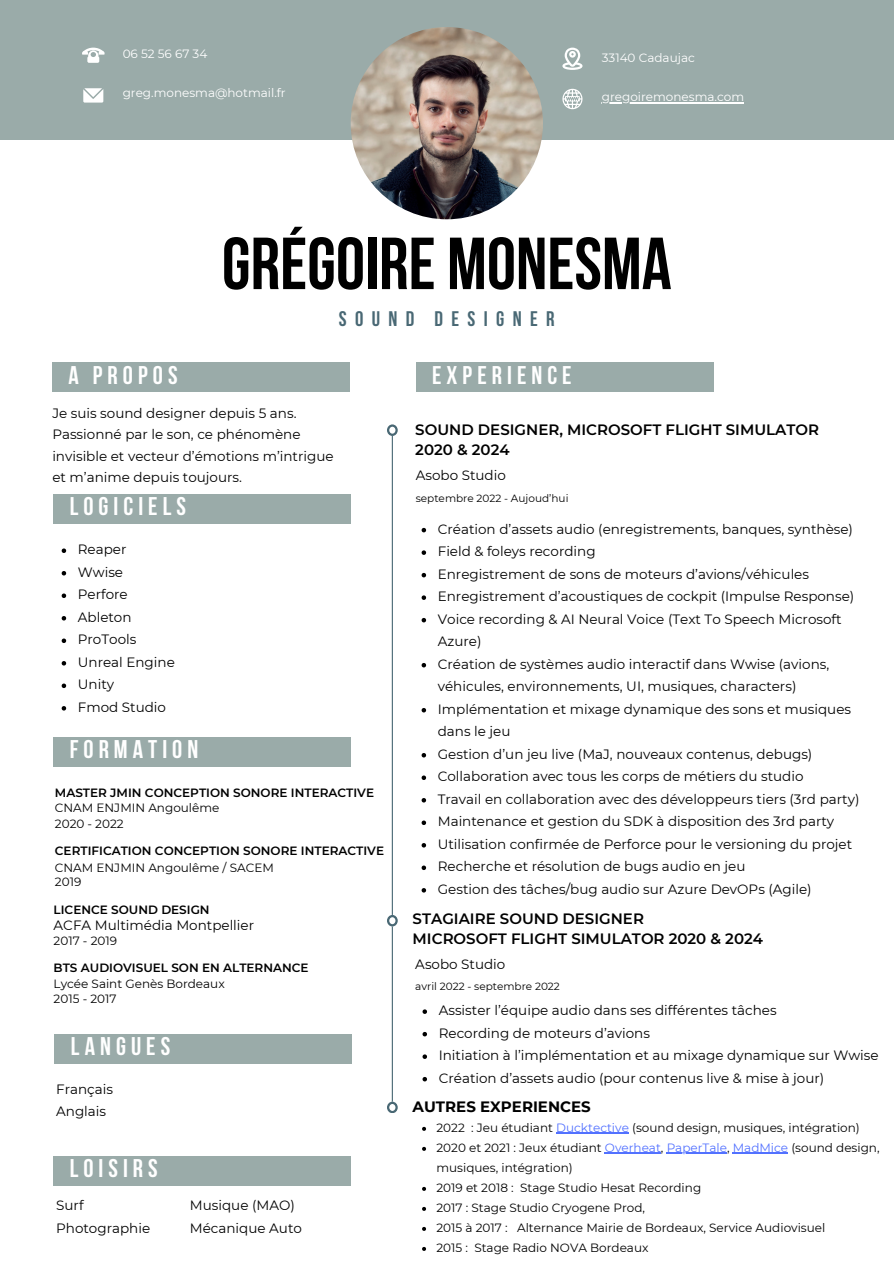
<style>
.page{position:relative;width:894px;height:1264px;background:#fff}
.page>*{position:absolute;margin:0;border:0;box-sizing:border-box;transform-origin:0 0}
.t1{font:700 73.5px "Bebas Neue";color:#000}
.t2{font:700 25.5px "Bebas Neue";letter-spacing:.2em;color:#fff}
.t3{font:700 21px "Bebas Neue";letter-spacing:.4em;color:#496874}
.t4{font:600 15px/20.2px "Montserrat";color:#000}
.t5{font:700 15px "Montserrat";color:#000}
.t6{font:13.5px/22.5px "Montserrat";color:#000}
.t7{font:12px/20px "Montserrat";color:#000}
.t8{font:600 12px "Montserrat";color:#000}
.t9{font:12px "Montserrat";color:#fff}
.t10{font:10.5px "Montserrat";color:#000}
.s1{color:#5271ff}
</style>
<div class="page">
<div style="left:0;top:0;width:893px;height:140px;background:#9aaba9"></div>
<div style="left:52px;top:362px;width:297px;height:30px;background:#9aaba9"></div>
<div style="left:416px;top:362px;width:297px;height:30px;background:#9aaba9"></div>
<div style="left:54px;top:494px;width:296px;height:29px;background:#9aaba9"></div>
<div style="left:54px;top:737px;width:296px;height:29px;background:#9aaba9"></div>
<div style="left:55px;top:1033px;width:297px;height:30px;background:#9aaba9"></div>
<svg style="left:83px;top:88px;width:20px;height:15px"></svg>
<svg style="left:82px;top:48px;width:22px;height:15px"></svg>
<svg style="left:562px;top:48px;width:20px;height:22px"></svg>
<svg style="left:562px;top:89px;width:20px;height:20px"></svg>
<img style="left:350px;top:27px;width:193px;height:192px;border-radius:50%">
<hr style="left:601px;top:102px;width:143px;height:1px;background:#fff">
<svg style="left:62px;top:548px;width:4px;height:5px"></svg>
<svg style="left:62px;top:571px;width:4px;height:4px"></svg>
<svg style="left:62px;top:593px;width:4px;height:5px"></svg>
<svg style="left:62px;top:616px;width:4px;height:4px"></svg>
<svg style="left:62px;top:638px;width:4px;height:5px"></svg>
<svg style="left:62px;top:661px;width:4px;height:4px"></svg>
<svg style="left:62px;top:683px;width:4px;height:5px"></svg>
<svg style="left:62px;top:706px;width:4px;height:4px"></svg>
<svg style="left:387px;top:424px;width:10px;height:11px"></svg>
<svg style="left:387px;top:914px;width:10px;height:12px"></svg>
<svg style="left:387px;top:1101px;width:10px;height:11px"></svg>
<svg style="left:421px;top:528px;width:5px;height:4px"></svg>
<svg style="left:421px;top:550px;width:5px;height:5px"></svg>
<svg style="left:421px;top:573px;width:5px;height:4px"></svg>
<svg style="left:421px;top:595px;width:5px;height:5px"></svg>
<svg style="left:421px;top:618px;width:5px;height:4px"></svg>
<svg style="left:421px;top:663px;width:5px;height:4px"></svg>
<svg style="left:421px;top:708px;width:5px;height:4px"></svg>
<svg style="left:421px;top:753px;width:5px;height:4px"></svg>
<svg style="left:421px;top:775px;width:5px;height:5px"></svg>
<svg style="left:421px;top:798px;width:5px;height:4px"></svg>
<svg style="left:421px;top:820px;width:5px;height:5px"></svg>
<svg style="left:421px;top:843px;width:5px;height:4px"></svg>
<svg style="left:421px;top:865px;width:5px;height:5px"></svg>
<svg style="left:421px;top:888px;width:5px;height:4px"></svg>
<hr style="left:391px;top:436px;width:2px;height:478px;background:#496874">
<hr style="left:391px;top:926px;width:2px;height:175px;background:#496874">
<svg style="left:422px;top:1009px;width:5px;height:4px"></svg>
<svg style="left:422px;top:1031px;width:5px;height:5px"></svg>
<svg style="left:422px;top:1054px;width:5px;height:4px"></svg>
<svg style="left:422px;top:1077px;width:5px;height:4px"></svg>
<svg style="left:422px;top:1126px;width:4px;height:4px"></svg>
<hr style="left:556px;top:1132px;width:72px;height:1px;background:#5271ff">
<svg style="left:422px;top:1146px;width:4px;height:4px"></svg>
<hr style="left:604px;top:1152px;width:56px;height:1px;background:#5271ff">
<hr style="left:666px;top:1152px;width:60px;height:1px;background:#5271ff">
<hr style="left:732px;top:1152px;width:56px;height:1px;background:#5271ff">
<svg style="left:422px;top:1186px;width:4px;height:4px"></svg>
<svg style="left:422px;top:1206px;width:4px;height:4px"></svg>
<svg style="left:422px;top:1226px;width:4px;height:4px"></svg>
<svg style="left:422px;top:1247px;width:4px;height:3px"></svg>
<div style="left:54px;top:1155px;width:296px;height:30px;background:#9aaba9"></div>
<p class="t9" style="left:123px;top:47px;width:86px">06 52 56 67 34</p>
<p class="t9" style="left:601px;top:50px;width:95px">33140 Cadaujac</p>
<p class="t9" style="left:601px;top:90px;width:144px">gregoiremonesma.com</p>
<p class="t9" style="left:123px;top:85px;width:164px">greg.monesma@hotmail.fr</p>
<p class="t1" style="left:222px;top:234px;width:451px">GRÉGOIRE MONESMA</p>
<p class="t2" style="left:68px;top:364px;width:111px">A PROPOS</p>
<p class="t3" style="left:339px;top:310px;width:217px">SOUND DESIGNER</p>
<p class="t2" style="left:432px;top:364px;width:141px">EXPERIENCE</p>
<p class="t6" style="left:52px;top:401px;width:246px">Je suis sound designer depuis 5 ans.</p>
<p class="t6" style="left:52px;top:423px;width:283px;line-height:21.3px">Passionné par le son, ce phénomène invisible et vecteur d’émotions m’intrigue et m’anime depuis toujours.</p>
<p class="t2" style="left:70px;top:496px;width:118px">LOGICIELS</p>
<p class="t6" style="left:78px;top:538px;width:50px">Reaper</p>
<p class="t6" style="left:78px;top:560px;width:47px">Wwise</p>
<p class="t6" style="left:78px;top:583px;width:51px">Perfore</p>
<p class="t6" style="left:78px;top:605px;width:55px">Ableton</p>
<p class="t6" style="left:78px;top:628px;width:60px">ProTools</p>
<p class="t6" style="left:78px;top:650px;width:98px">Unreal Engine</p>
<p class="t6" style="left:78px;top:673px;width:38px">Unity</p>
<p class="t6" style="left:78px;top:695px;width:90px">Fmod Studio</p>
<p class="t2" style="left:70px;top:739px;width:130px">FORMATION</p>
<p class="t8" style="left:55px;top:785px;width:320px">MASTER JMIN CONCEPTION SONORE INTERACTIVE</p>
<p class="t7" style="left:55px;top:798px;width:166px">CNAM ENJMIN Angoulême</p>
<p class="t7" style="left:55px;top:813px;width:70px">2020 - 2022</p>
<p class="t8" style="left:55px;top:843px;width:330px">CERTIFICATION CONCEPTION SONORE INTERACTIVE</p>
<p class="t7" style="left:55px;top:858px;width:220px">CNAM ENJMIN Angoulême / SACEM</p>
<p class="t7" style="left:55px;top:872px;width:28px">2019</p>
<p class="t8" style="left:54px;top:902px;width:157px">LICENCE SOUND DESIGN</p>
<p class="t6" style="left:54px;top:914px;width:202px">ACFA Multimédia Montpellier</p>
<p class="t7" style="left:54px;top:930px;width:65px">2017 - 2019</p>
<p class="t8" style="left:54px;top:960px;width:256px">BTS AUDIOVISUEL SON EN ALTERNANCE</p>
<p class="t7" style="left:54px;top:973px;width:173px">Lycée Saint Genès Bordeaux</p>
<p class="t7" style="left:54px;top:989px;width:64px">2015 - 2017</p>
<p class="t2" style="left:71px;top:1035px;width:101px">LANGUES</p>
<p class="t6" style="left:56px;top:1077px;width:58px">Français</p>
<p class="t6" style="left:56px;top:1100px;width:51px">Anglais</p>
<p class="t2" style="left:70px;top:1157px;width:90px">LOISIRS</p>
<p class="t6" style="left:56px;top:1194px;width:29px">Surf</p>
<p class="t6" style="left:56px;top:1216px;width:95px">Photographie</p>
<p class="t6" style="left:190px;top:1194px;width:106px">Musique (MAO)</p>
<p class="t6" style="left:190px;top:1216px;width:114px">Mécanique Auto</p>
<p class="t4" style="left:415px;top:419px;width:405px">SOUND DESIGNER, MICROSOFT FLIGHT SIMULATOR<br>2020 &amp; 2024</p>
<p class="t6" style="left:415px;top:464px;width:92px">Asobo Studio</p>
<p class="t10" style="left:415px;top:492px;width:154px">septembre 2022 - Aujoud’hui</p>
<p class="t6" style="left:437px;top:517px;width:416px">Création d’assets audio (enregistrements, banques, synthèse)</p>
<p class="t6" style="left:437px;top:540px;width:159px">Field &amp; foleys recording</p>
<p class="t6" style="left:437px;top:562px;width:372px">Enregistrement de sons de moteurs d’avions/véhicules</p>
<p class="t6" style="left:437px;top:585px;width:418px">Enregistrement d’acoustiques de cockpit (Impulse Response)</p>
<p class="t6" style="left:437px;top:607px;width:405px">Voice recording &amp; AI Neural Voice (Text To Speech Microsoft<br>Azure)</p>
<p class="t6" style="left:437px;top:652px;width:393px">Création de systèmes audio interactif dans Wwise (avions, véhicules, environnements, UI, musiques, characters)</p>
<p class="t6" style="left:437px;top:697px;width:414px">Implémentation et mixage dynamique des sons et musiques dans le jeu</p>
<p class="t6" style="left:437px;top:742px;width:376px">Gestion d’un jeu live (MaJ, nouveaux contenus, debugs)</p>
<p class="t6" style="left:437px;top:765px;width:367px">Collaboration avec tous les corps de métiers du studio</p>
<p class="t6" style="left:437px;top:787px;width:423px">Travail en collaboration avec des développeurs tiers (3rd party)</p>
<p class="t6" style="left:437px;top:810px;width:398px">Maintenance et gestion du SDK à disposition des 3rd party</p>
<p class="t6" style="left:437px;top:832px;width:416px">Utilisation confirmée de Perforce pour le versioning du projet</p>
<p class="t6" style="left:437px;top:855px;width:309px">Recherche et résolution de bugs audio en jeu</p>
<p class="t6" style="left:437px;top:877px;width:375px">Gestion des tâches/bug audio sur Azure DevOPs (Agile)</p>
<p class="t4" style="left:412px;top:908px;width:233px">STAGIAIRE SOUND DESIGNER</p>
<p class="t4" style="left:412px;top:928px;width:352px">MICROSOFT FLIGHT SIMULATOR 2020 &amp; 2024</p>
<p class="t6" style="left:415px;top:952px;width:92px">Asobo Studio</p>
<p class="t10" style="left:415px;top:980px;width:146px">avril 2022 - septembre 2022</p>
<p class="t6" style="left:438px;top:998px;width:339px">Assister l’équipe audio dans ses différentes tâches</p>
<p class="t6" style="left:438px;top:1021px;width:213px">Recording de moteurs d’avions</p>
<p class="t6" style="left:438px;top:1043px;width:441px">Initiation à l’implémentation et au mixage dynamique sur Wwise</p>
<p class="t6" style="left:438px;top:1066px;width:387px">Création d’assets audio (pour contenus live &amp; mise à jour)</p>
<p class="t7" style="left:436px;top:1117px;width:425px">2022 : Jeu étudiant <span class="s1">Ducktective</span> (sound design, musiques, intégration)</p>
<p class="t7" style="left:436px;top:1137px;width:444px">2020 et 2021 : Jeux étudiant <span class="s1">Overheat</span>, <span class="s1">PaperTale</span>, <span class="s1">MadMice</span> (sound design, musiques, intégration)</p>
<p class="t7" style="left:436px;top:1177px;width:266px">2019 et 2018 : Stage Studio Hesat Recording</p>
<p class="t7" style="left:436px;top:1197px;width:210px">2017 : Stage Studio Cryogene Prod,</p>
<p class="t7" style="left:436px;top:1217px;width:390px">2015 à 2017 : Alternance Mairie de Bordeaux, Service Audiovisuel</p>
<p class="t7" style="left:436px;top:1237px;width:213px">2015 : Stage Radio NOVA Bordeaux</p>
<p class="t5" style="left:412px;top:1097px;width:179px">AUTRES EXPERIENCES</p>
</div>
